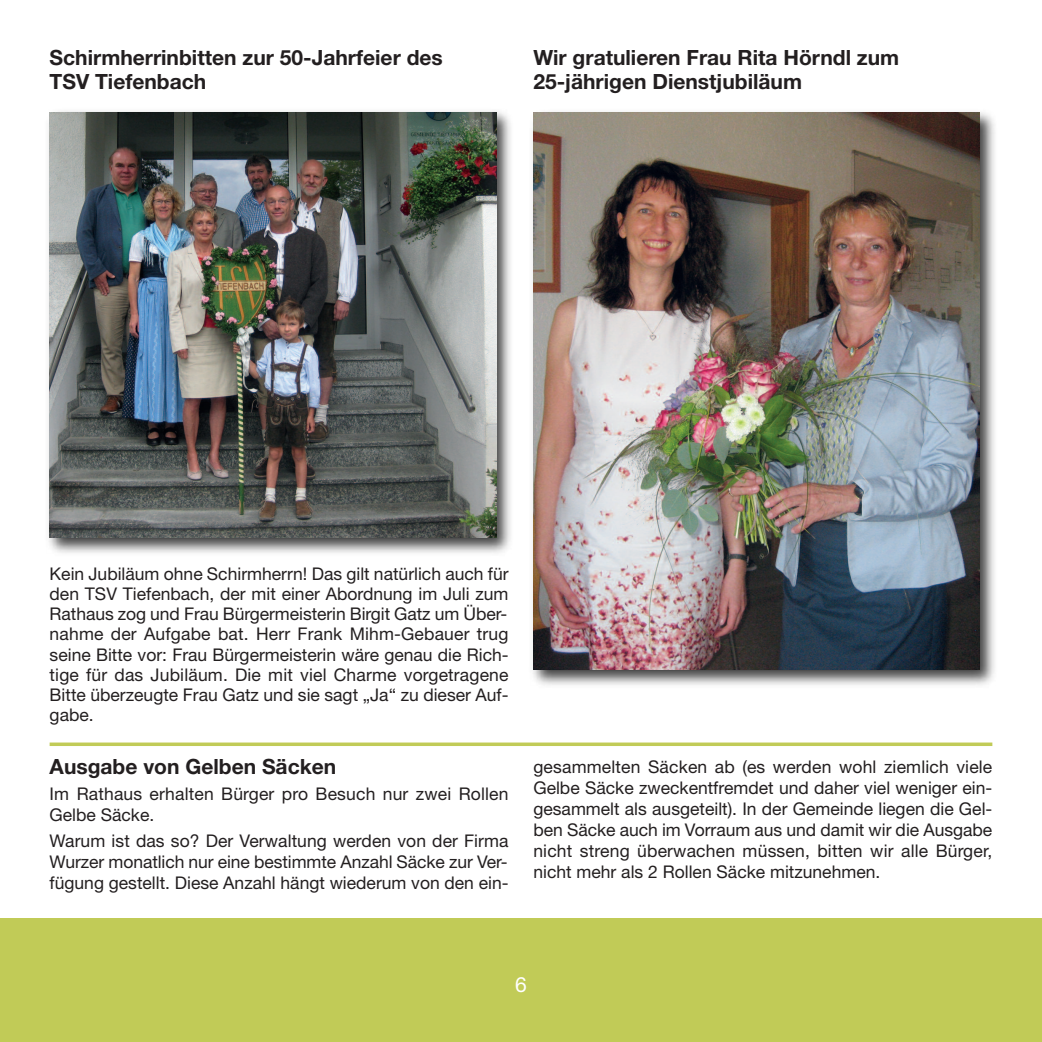
<style>
.page{position:relative;width:1042px;height:1042px;background:#fff}
.page>*{position:absolute;margin:0;border:0;box-sizing:border-box;transform-origin:0 0}
.t1{font:700 21px/24.5px "Helvetica Neue";color:#231f20}
.t2{font:21px "Helvetica Neue";color:#fff}
.t3{font:17.5px/21px "Helvetica Neue";color:#231f20;text-align:justify}
</style>
<div class="page">
<div style="left:0;top:918px;width:1042px;height:124px;background:#c1cb57"></div>
<img style="left:48px;top:111px;width:463px;height:442px">
<img style="left:50px;top:113px;width:446px;height:425px">
<img style="left:532px;top:112px;width:463px;height:573px">
<img style="left:533px;top:113px;width:447px;height:556px">
<svg style="left:50px;top:742px;width:942px;height:4px;background:#c9d16d"></svg>
<p class="t1" style="left:50px;top:47px;width:395px">Schirmherrinbitten zur 50-Jahrfeier des<br>TSV Tiefenbach</p>
<p class="t1" style="left:533px;top:47px;width:367px">Wir gratulieren Frau Rita Hörndl zum<br>25-jährigen Dienstjubiläum</p>
<p class="t3" style="left:50px;top:565px;width:460px;line-height:20.1px">Kein Jubiläum ohne Schirmherrn! Das gilt natürlich auch für den TSV Tiefenbach, der mit einer Abordnung im Juli zum Rathaus zog und Frau Bürgermeisterin Birgit Gatz um Über&shy;nahme der Aufgabe bat. Herr Frank Mihm-Gebauer trug seine Bitte vor: Frau Bürgermeisterin wäre genau die Rich&shy;tige für das Jubiläum. Die mit viel Charme vorgetragene Bitte überzeugte Frau Gatz und sie sagt „Ja“ zu dieser Auf&shy;gabe.</p>
<p class="t1" style="left:50px;top:756px;width:288px">Ausgabe von Gelben Säcken</p>
<p class="t3" style="left:50px;top:785px;width:460px">Im Rathaus erhalten Bürger pro Besuch nur zwei Rollen<br>Gelbe Säcke.</p>
<p class="t3" style="left:50px;top:832px;width:460px">Warum ist das so? Der Verwaltung werden von der Firma Wurzer monatlich nur eine bestimmte Anzahl Säcke zur Ver&shy;fügung gestellt. Diese Anzahl hängt wiederum von den ein-</p>
<p class="t3" style="left:533px;top:758px;width:460px">gesammelten Säcken ab (es werden wohl ziemlich viele Gelbe Säcke zweckentfremdet und daher viel weniger ein&shy;gesammelt als ausgeteilt). In der Gemeinde liegen die Gel&shy;ben Säcke auch im Vorraum aus und damit wir die Ausgabe nicht streng überwachen müssen, bitten wir alle Bürger, nicht mehr als 2 Rollen Säcke mitzunehmen.</p>
<p class="t2" style="left:515px;top:977px;width:13px">6</p>
</div>
